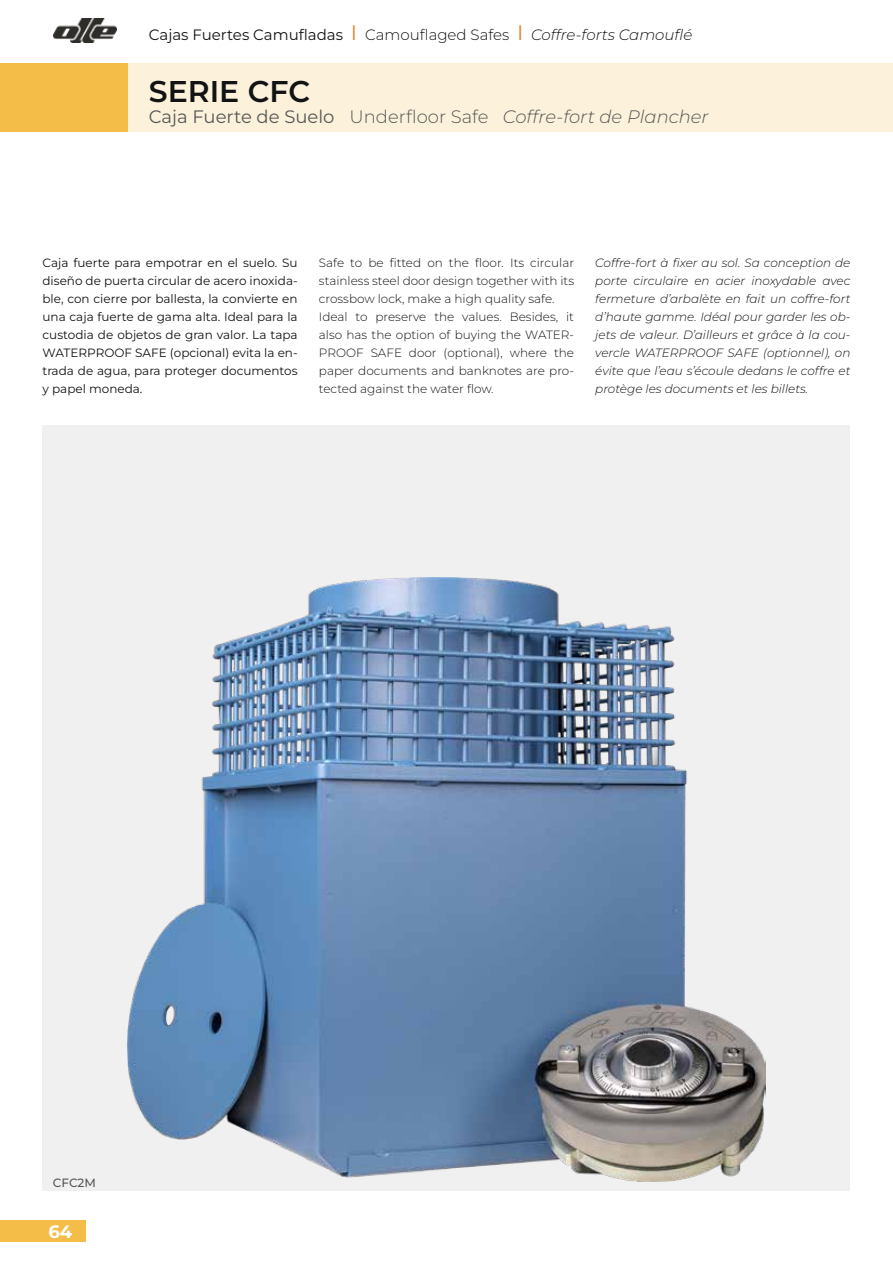
<style>
.page{position:relative;width:893px;height:1263px;background:#fff}
.page>*{position:absolute;margin:0;border:0;box-sizing:border-box;transform-origin:0 0}
.t1{font:600 30px "Montserrat";color:#131313}
.t2{font:italic 300 18px "Montserrat";color:#575756}
.t3{font:700 18px "Montserrat";color:#fff}
.t4{font:15px "Montserrat";color:#131313}
.t5{font:italic 300 12px/18px "Montserrat";color:#131313;text-align:justify}
.t6{font:300 12px/18px "Montserrat";color:#131313}
.t7{font:12px/18px "Montserrat";color:#131313;text-align:justify}
.t8{font:500 12px "Montserrat";letter-spacing:-.005em;color:#575756}
.s1{font-size:21px;color:#e08431}
.s2{font-weight:300}
.s3{font-weight:300;font-style:italic}
.s4{font-weight:400;font-style:normal}
.s5{font-style:normal}
</style>
<div class="page">
<div style="left:0;top:64px;width:893px;height:68px;background:#fcf2db"></div>
<div style="left:0;top:64px;width:128px;height:68px;background:#f4bd48"></div>
<img style="left:53px;top:18px;width:64px;height:25px">
<div style="left:0;top:1220px;width:85px;height:22px;background:#f4bd48"></div>
<div style="left:43px;top:425px;width:807px;height:766px;background:#f0f0f1"></div>
<img style="left:128px;top:577px;width:637px;height:604px">
<p class="t4" style="left:149px;top:25px;width:545px">Cajas Fuertes Camufladas <span class="s1">I</span> <span class="s2">Camouflaged Safes</span> <span class="s1">I</span> <span class="s3">Coffre-forts Camouflé</span></p>
<h1 class="t1" style="left:149px;top:71px;width:163px">SERIE CFC</h1>
<h2 class="t2" style="left:149px;top:105px;width:561px"><span class="s4">Caja Fuerte de Suelo</span> <span class="s5">Underfloor Safe</span> Coffre-fort de Plancher</h2>
<p class="t7" style="left:43px;top:253px;width:257px">Caja fuerte para empotrar en el suelo. Su diseño de puerta circular de acero inoxida&shy;ble, con cierre por ballesta, la convierte en una caja fuerte de gama alta. Ideal para la custodia de objetos de gran valor. La tapa WATERPROOF SAFE (opcional) evita la en&shy;trada de agua, para proteger documentos y papel moneda.</p>
<p class="t6" style="left:319px;top:253px;width:257px">Safe to be fitted on the floor. Its circular stainless steel door design together with its crossbow lock, make a high quality safe.<br>Ideal to preserve the values. Besides, it also has the option of buying the WATER-PROOF SAFE door (optional), where the paper documents and banknotes are pro&shy;tected against the water flow.</p>
<p class="t5" style="left:595px;top:253px;width:257px">Coffre-fort à fixer au sol. Sa conception de porte circulaire en acier inoxydable avec fermeture d’arbalète en fait un coffre-fort d’haute gamme. Idéal pour garder les ob&shy;jets de valeur. D’ailleurs et grâce à la cou&shy;vercle WATERPROOF SAFE (optionnel), on évite que l’eau s’écoule dedans le coffre et protège les documents et les billets.</p>
<p class="t8" style="left:53px;top:1175px;width:45px">CFC2M</p>
<h2 class="t3" style="left:48px;top:1219px;width:25px">64</h2>
</div>
